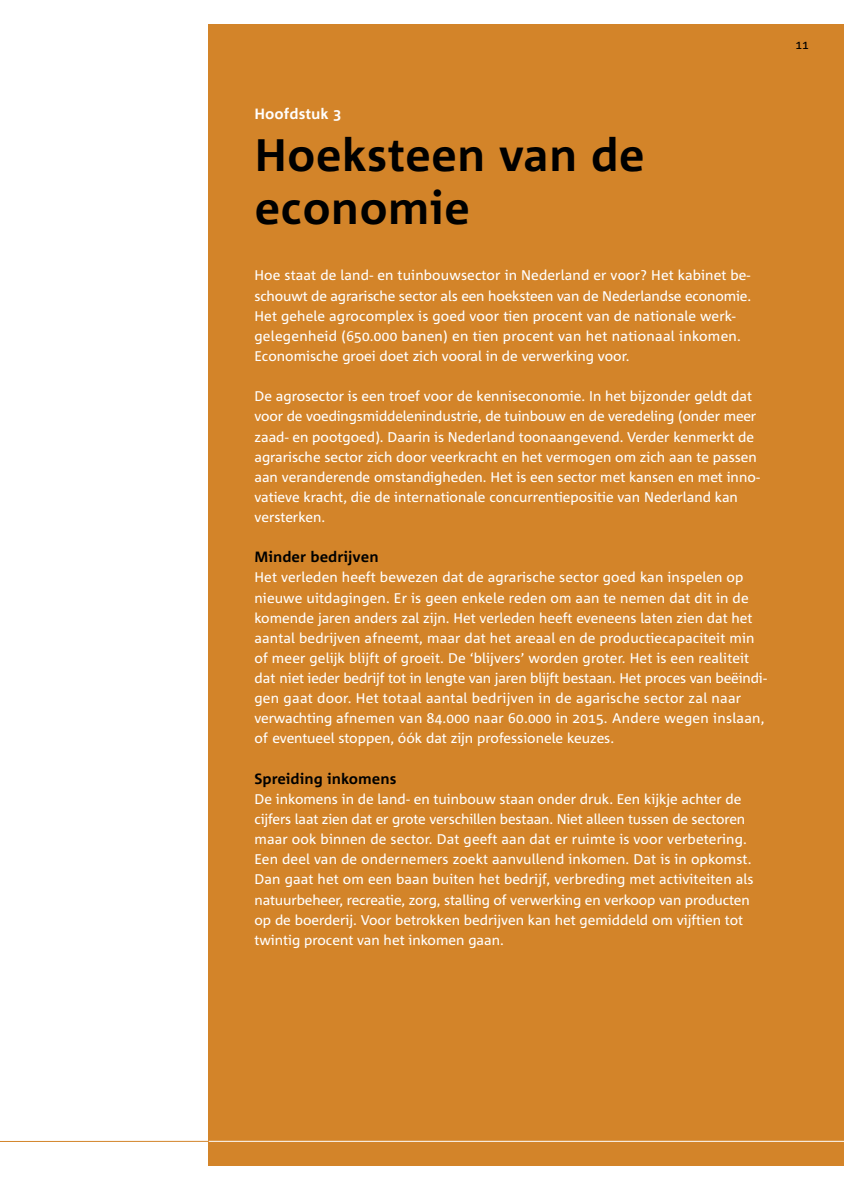
<style>
.page{position:relative;width:844px;height:1191px;background:#fff}
.page>*{position:absolute;margin:0;border:0;box-sizing:border-box;transform-origin:0 0}
.t1{font:45.5px/52.5px "Agrofont Vet";color:#000}
.t2{font:14.88px "Agrofont Vet";color:#000}
.t3{font:14.88px "Agrofont Vet";color:#fff}
.t4{font:14px/20.1px "Agrofont Normaal";color:#fff}
.t5{font:12.25px "Agrofont Normaal";color:#000}
</style>
<div class="page">
<div style="left:209px;top:25px;width:634px;height:1141px;background:#d38429"></div>
<svg style="left:0;top:1042px;width:212px;height:124px"></svg>
<hr style="left:209px;top:1140px;width:634px;height:1px;background:#fff">
<p class="t3" style="left:254px;top:106px;width:88px">Hoofdstuk 3</p>
<h1 class="t1" style="left:254px;top:131px;width:392px">Hoeksteen van de economie</h1>
<p class="t4" style="left:254px;top:266px;width:498px">Hoe staat de land- en tuinbouwsector in Nederland er voor? Het kabinet be&shy;schouwt de agrarische sector als een hoeksteen van de Nederlandse economie.<br>Het gehele agrocomplex is goed voor tien procent van de nationale werk&shy;gelegenheid (650.000 banen) en tien procent van het nationaal inkomen.<br>Economische groei doet zich vooral in de verwerking voor.</p>
<p class="t4" style="left:254px;top:387px;width:507px">De agrosector is een troef voor de kenniseconomie. In het bijzonder geldt dat voor de voedingsmiddelenindustrie, de tuinbouw en de veredeling (onder meer zaad- en pootgoed). Daarin is Nederland toonaangevend. Verder kenmerkt de agrarische sector zich door veerkracht en het vermogen om zich aan te passen aan veranderende omstandigheden. Het is een sector met kansen en met inno&shy;vatieve kracht, die de internationale concurrentiepositie van Nederland kan versterken.</p>
<p class="t2" style="left:254px;top:549px;width:126px">Minder bedrijven</p>
<p class="t4" style="left:254px;top:568px;width:514px">Het verleden heeft bewezen dat de agrarische sector goed kan inspelen op nieuwe uitdagingen. Er is geen enkele reden om aan te nemen dat dit in de komende jaren anders zal zijn. Het verleden heeft eveneens laten zien dat het aantal bedrijven afneemt, maar dat het areaal en de productiecapaciteit min of meer gelijk blijft of groeit. De ‘blijvers’ worden groter. Het is een realiteit dat niet ieder bedrijf tot in lengte van jaren blijft bestaan. Het proces van beëindi&shy;gen gaat door. Het totaal aantal bedrijven in de agarische sector zal naar verwachting afnemen van 84.000 naar 60.000 in 2015. Andere wegen inslaan, of eventueel stoppen, óók dat zijn professionele keuzes.</p>
<p class="t2" style="left:254px;top:770px;width:143px">Spreiding inkomens</p>
<p class="t4" style="left:254px;top:789px;width:500px">De inkomens in de land- en tuinbouw staan onder druk. Een kijkje achter de cijfers laat zien dat er grote verschillen bestaan. Niet alleen tussen de sectoren maar ook binnen de sector. Dat geeft aan dat er ruimte is voor verbetering.<br>Een deel van de ondernemers zoekt aanvullend inkomen. Dat is in opkomst.<br>Dan gaat het om een baan buiten het bedrijf, verbreding met activiteiten als natuurbeheer, recreatie, zorg, stalling of verwerking en verkoop van producten op de boerderij. Voor betrokken bedrijven kan het gemiddeld om vijftien tot twintig procent van het inkomen gaan.</p>
<p class="t5" style="left:795px;top:38px;width:15px">11</p>
</div>
